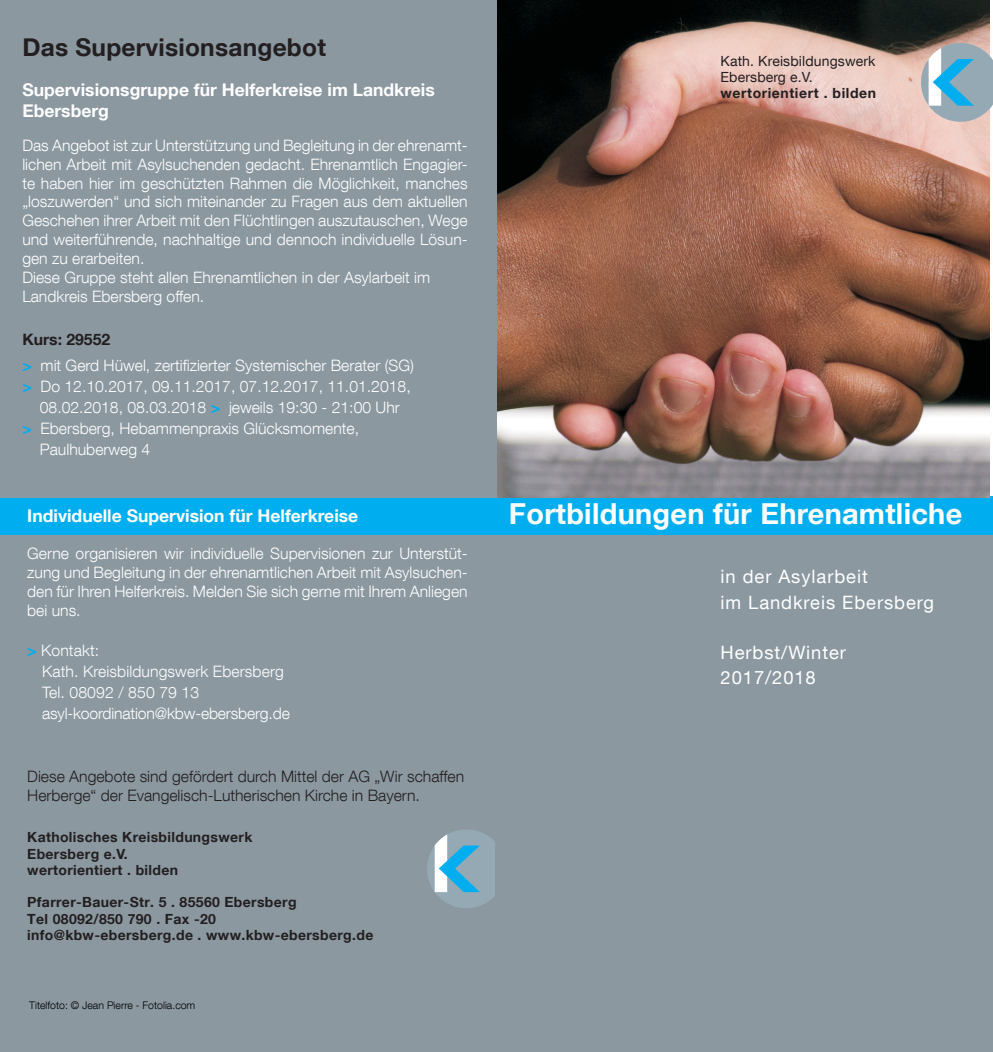
<style>
.page{position:relative;width:993px;height:1052px;background:#fff}
.page>*{position:absolute;margin:0;border:0;box-sizing:border-box;transform-origin:0 0}
.Rubrik_fett{font:700 28.88px "Helvetica Neue LT Com";letter-spacing:.01em;color:#fff}
.Kurs_Gesellschaft_Nr{font:700 24.5px "Helvetica Neue LT Com";letter-spacing:.01em;color:#231f20}
.Rubrik_fett-2{font:18.38px/25.2px "Helvetica Neue LT Com";letter-spacing:.05em;color:#fff}
.t1{font:700 17.5px/21px "Helvetica Neue LT Com";color:#fff}
.t2{font:300 15.75px/18.9px "Helvetica Neue LT Com";color:#fff;text-align:justify}
.t3{font:300 15.75px/18.9px "Helvetica Neue LT Com";color:#231f20}
.t4{font:700 15.75px "Helvetica Neue LT Com";color:#231f20}
.Adresse{font:700 14px "Helvetica Neue LT Com";letter-spacing:.025em;color:#231f20}
.Absatzformat_2{font:700 14px "Helvetica Neue LT Com";letter-spacing:.025em;color:#231f20}
.t5{font:14px "Helvetica Neue LT Com";letter-spacing:.01em;color:#231f20}
.t6{font:300 10.5px "Helvetica Neue LT Com";color:#000}
.s1{font-weight:700;color:#00aeef}
</style>
<div class="page">
<div style="left:0;top:497px;width:992px;height:47px;background:#00aeef"></div>
<div style="left:0;top:536px;width:992px;height:516px;background:#8b98a0"></div>
<img style="left:496px;top:0;width:493px;height:497px">
<div style="left:0;top:0;width:496px;height:497px;background:#8b98a0"></div>
<svg style="left:427px;top:829px;width:67px;height:79px"></svg>
<svg style="left:920px;top:43px;width:72px;height:79px;background:#99b6c3"></svg>
<p class="Kurs_Gesellschaft_Nr" style="left:22px;top:32px;width:305px">Das Supervisionsangebot</p>
<p class="t1" style="left:22px;top:79px;width:414px">Supervisionsgruppe für Helferkreise im Landkreis<br>Ebersberg</p>
<p class="t2" style="left:22px;top:135px;width:447px">Das Angebot ist zur Unterstützung und Begleitung in der ehrenamt&shy;lichen Arbeit mit Asylsuchenden gedacht. Ehrenamtlich Engagier&shy;te haben hier im geschützten Rahmen die Möglichkeit, manches „loszuwerden“ und sich miteinander zu Fragen aus dem aktuellen Geschehen ihrer Arbeit mit den Flüchtlingen auszutauschen, Wege und weiterführende, nachhaltige und dennoch individuelle Lösun&shy;gen zu erarbeiten.</p>
<p class="t2" style="left:22px;top:268px;width:409px">Diese Gruppe steht allen Ehrenamtlichen in der Asylarbeit im<br>Landkreis Ebersberg offen.</p>
<p class="t4" style="left:22px;top:329px;width:89px">Kurs: 29552</p>
<p class="t2" style="left:22px;top:355px;width:393px"><span class="s1">&gt;</span> mit Gerd Hüwel, zertifizierter Systemischer Berater (SG)</p>
<p class="t2" style="left:22px;top:376px;width:390px"><span class="s1">&gt;</span> Do 12.10.2017, 09.11.2017, 07.12.2017, 11.01.2018,</p>
<p class="t2" style="left:40px;top:397px;width:361px">08.02.2018, 08.03.2018 <span class="s1">&gt;</span> jeweils 19:30 - 21:00 Uhr</p>
<p class="t2" style="left:22px;top:418px;width:338px"><span class="s1">&gt;</span> Ebersberg, Hebammenpraxis Glücksmomente,</p>
<p class="t2" style="left:40px;top:439px;width:112px">Paulhuberweg 4</p>
<p class="t1" style="left:27px;top:504px;width:332px">Individuelle Supervision für Helferkreise</p>
<p class="t2" style="left:27px;top:544px;width:442px">Gerne organisieren wir individuelle Supervisionen zur Unterstüt&shy;zung und Begleitung in der ehrenamtlichen Arbeit mit Asylsuchen&shy;den für Ihren Helferkreis. Melden Sie sich gerne mit Ihrem Anliegen bei uns.</p>
<p class="t2" style="left:27px;top:640px;width:73px"><span class="s1">&gt;</span> Kontakt:</p>
<p class="t2" style="left:42px;top:661px;width:243px">Kath. Kreisbildungswerk Ebersberg</p>
<p class="t2" style="left:42px;top:682px;width:159px">Tel. 08092 / 850 79 13</p>
<p class="t2" style="left:42px;top:703px;width:249px">asyl-koordination@kbw-ebersberg.de</p>
<p class="t3" style="left:27px;top:766px;width:438px">Diese Angebote sind gefördert durch Mittel der AG „Wir schaffen<br>Herberge“ der Evangelisch-Lutherischen Kirche in Bayern.</p>
<p class="Absatzformat_2" style="left:27px;top:828px;width:226px">Katholisches Kreisbildungswerk</p>
<p class="Absatzformat_2" style="left:27px;top:845px;width:102px">Ebersberg e.V.</p>
<p class="Absatzformat_2" style="left:27px;top:861px;width:152px">wertorientiert . bilden</p>
<p class="Adresse" style="left:27px;top:893px;width:271px">Pfarrer-Bauer-Str. 5 . 85560 Ebersberg</p>
<p class="Adresse" style="left:27px;top:910px;width:190px">Tel 08092/850 790 . Fax -20</p>
<p class="Adresse" style="left:27px;top:926px;width:347px">info@kbw-ebersberg.de . www.kbw-ebersberg.de</p>
<p class="t6" style="left:29px;top:998px;width:168px">Titelfoto: © Jean Pierre - Fotolia.com</p>
<p class="t5" style="left:720px;top:52px;width:156px">Kath. Kreisbildungswerk</p>
<p class="t5" style="left:720px;top:69px;width:93px">Ebersberg e.V.</p>
<p class="Adresse" style="left:720px;top:85px;width:157px">wertorientiert . bilden</p>
<p class="Rubrik_fett" style="left:509px;top:496px;width:454px">Fortbildungen für Ehrenamtliche</p>
<p class="Rubrik_fett-2" style="left:720px;top:564px;width:215px">in der Asylarbeit<br>im Landkreis Ebersberg</p>
<p class="Rubrik_fett-2" style="left:720px;top:639px;width:127px">Herbst/Winter</p>
<p class="Rubrik_fett-2" style="left:720px;top:665px;width:97px">2017/2018</p>
</div>
